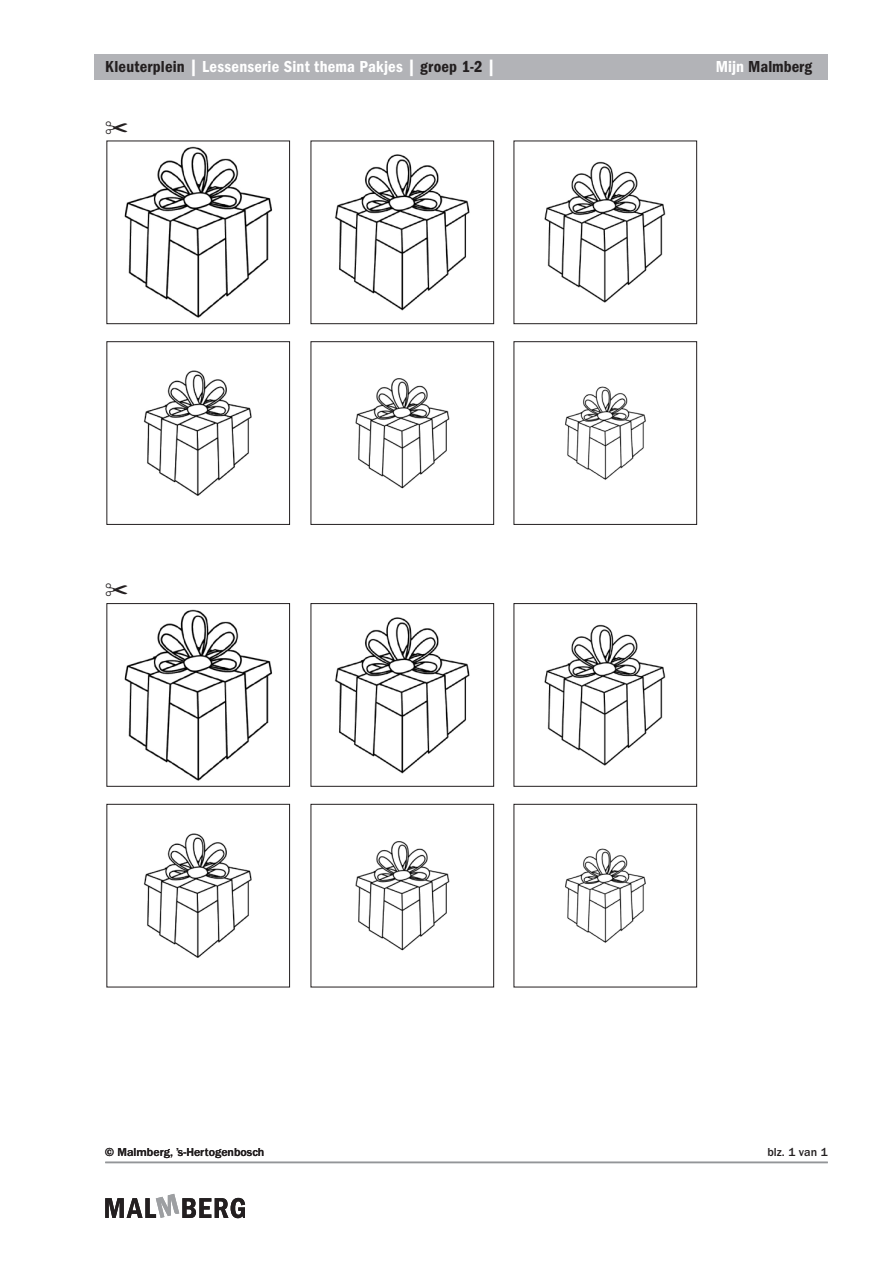
<style>
.page{position:relative;width:893px;height:1263px;background:#fff}
.page>*{position:absolute;margin:0;border:0;box-sizing:border-box;transform-origin:0 0}
.t1{font:16.5px "ITC Franklin Gothic Std Dm Cd";letter-spacing:.015em;color:#fff}
.t2{font:16.5px "ITC Franklin Gothic Std Dm Cd";color:#231f20}
.t3{font:500 12px "ITC Franklin Gothic Std";color:#231f20}
.s1{color:#231f20}
.s2{color:#fff}
</style>
<div class="page">
<img style="left:334px;top:154px;width:136px;height:157px">
<div style="left:311px;top:141px;width:183px;height:183px;border:1px solid #231f20"></div>
<img style="left:334px;top:617px;width:136px;height:157px">
<div style="left:311px;top:603px;width:183px;height:184px;border:1px solid #231f20"></div>
<img style="left:355px;top:378px;width:95px;height:111px">
<div style="left:311px;top:341px;width:183px;height:184px;border:1px solid #231f20"></div>
<img style="left:355px;top:841px;width:95px;height:110px">
<div style="left:311px;top:804px;width:183px;height:183px;border:1px solid #231f20"></div>
<img style="left:124px;top:146px;width:148px;height:172px">
<div style="left:107px;top:141px;width:183px;height:183px;border:1px solid #231f20"></div>
<img style="left:124px;top:609px;width:148px;height:172px">
<div style="left:107px;top:603px;width:183px;height:184px;border:1px solid #231f20"></div>
<img style="left:143px;top:370px;width:109px;height:126px">
<div style="left:107px;top:341px;width:183px;height:184px;border:1px solid #231f20"></div>
<img style="left:143px;top:833px;width:109px;height:125px">
<div style="left:107px;top:804px;width:183px;height:183px;border:1px solid #231f20"></div>
<img style="left:544px;top:161px;width:122px;height:142px">
<div style="left:514px;top:141px;width:183px;height:183px;border:1px solid #231f20"></div>
<img style="left:544px;top:624px;width:122px;height:142px">
<div style="left:514px;top:603px;width:183px;height:184px;border:1px solid #231f20"></div>
<img style="left:565px;top:386px;width:81px;height:94px">
<div style="left:514px;top:341px;width:183px;height:184px;border:1px solid #231f20"></div>
<img style="left:565px;top:848px;width:81px;height:95px">
<div style="left:514px;top:804px;width:183px;height:183px;border:1px solid #231f20"></div>
<svg style="left:105px;top:1194px;width:140px;height:24px"></svg>
<hr style="left:105px;top:1162px;width:723px;height:1px;background:#939598">
<div style="left:95px;top:54px;width:733px;height:25px;background:#b2b3b7"></div>
<p class="t1" style="left:105px;top:58px;width:392px"><span class="s1">Kleuterplein</span> | Lessenserie Sint thema Pakjes | <span class="s1">groep 1-2</span> |</p>
<p class="t2" style="left:716px;top:58px;width:98px"><span class="s2">Mijn</span> Malmberg</p>
<p class="t3" style="left:105px;top:1145px;width:161px">© Malmberg, ’s-Hertogenbosch</p>
<p class="t3" style="left:767px;top:1145px;width:62px">blz. 1 van 1</p>
</div>
